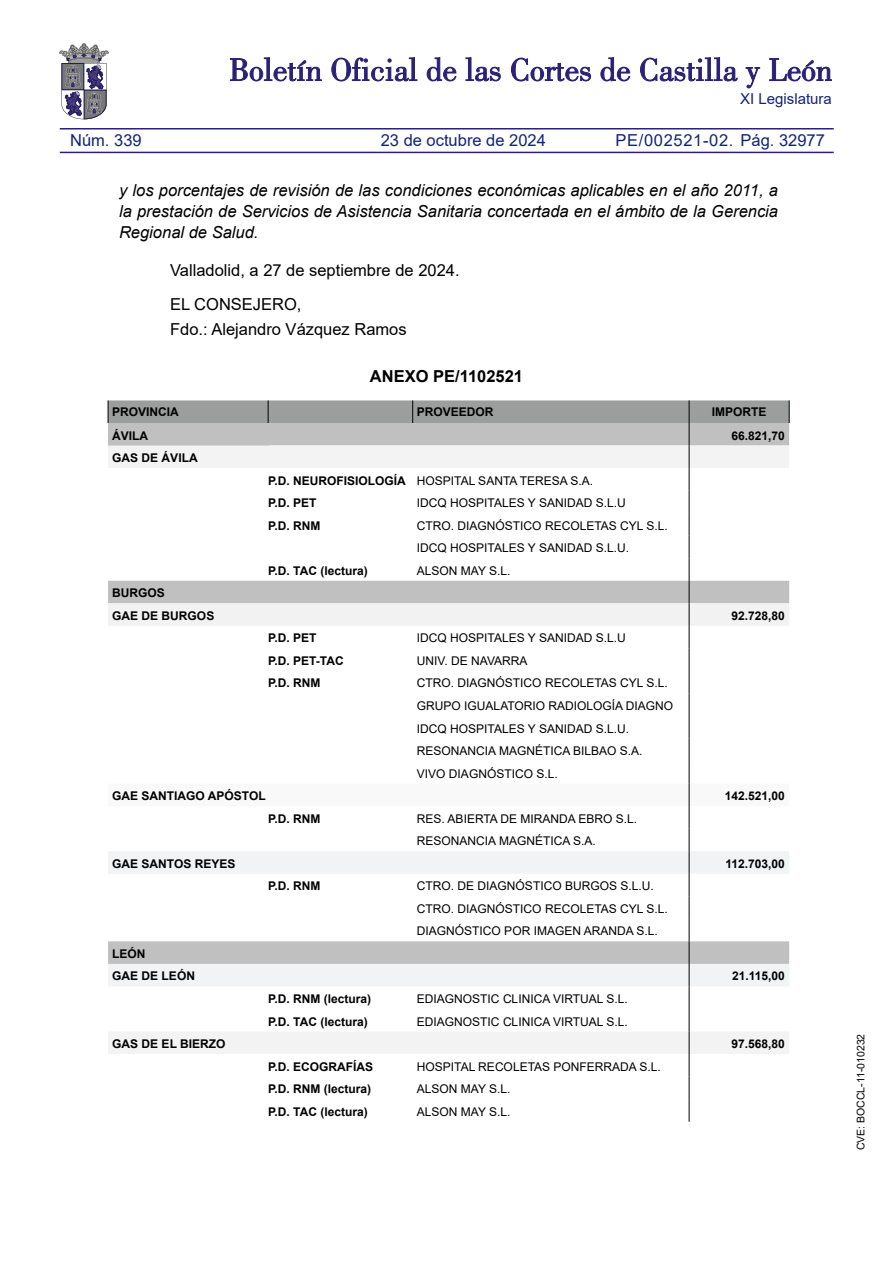
<style>
.page{position:relative;width:893px;height:1263px;background:#fff}
.page>*{position:absolute;margin:0;border:0;box-sizing:border-box;transform-origin:0 0}
.textosangria{font:italic 16.5px/21px "Arial";color:#000;text-align:justify}
.firmafecha{font:16.5px "Arial";color:#000}
.firmafirmante{font:16.5px "Arial";color:#000}
.t1{font:16.5px "Arial";color:#122478}
.ordencabecera{font:16.5px "Arial";letter-spacing:.04em;color:#132477}
.ANEXO{font:700 16.5px "Arial";color:#000}
.firmaautoridad{font:16.5px "Arial";color:#000}
.t2{font:15px "Arial";color:#122478}
.textotabla{font:12px "Arial";color:#000}
.textotabla-2{font:700 12px "Arial";color:#000}
.cve{font:10.5px "Arial";color:#000}
.s1{color:#122478}
</style>
<div class="page">
<hr style="left:60px;top:152px;width:774px;height:1px;background:#2b2175">
<hr style="left:60px;top:128px;width:774px;height:1px;background:#2b2175">
<svg style="left:230px;top:57px;width:92px;height:24px"></svg>
<svg style="left:331px;top:57px;width:86px;height:24px"></svg>
<svg style="left:427px;top:57px;width:29px;height:24px"></svg>
<svg style="left:466px;top:57px;width:35px;height:24px"></svg>
<svg style="left:511px;top:58px;width:80px;height:23px"></svg>
<svg style="left:600px;top:57px;width:30px;height:24px"></svg>
<svg style="left:640px;top:57px;width:98px;height:24px"></svg>
<svg style="left:746px;top:67px;width:14px;height:21px"></svg>
<svg style="left:769px;top:58px;width:63px;height:23px"></svg>
<svg style="left:59px;top:43px;width:50px;height:76px"></svg>
<svg style="left:108px;top:400px;width:682px;height:722px"></svg>
<p class="t2" style="left:740px;top:89px;width:93px">XI Legislatura</p>
<p class="ordencabecera" style="left:615px;top:128px;width:211px">PE/002521-02. <span class="s1">Pág. 32977</span></p>
<p class="textosangria" style="left:119px;top:180px;width:661px">y los porcentajes de revisión de las condiciones económicas aplicables en el año 2011, a la prestación de Servicios de Asistencia Sanitaria concertada en el ámbito de la Gerencia Regional de Salud.</p>
<p class="firmafecha" style="left:170px;top:259px;width:291px">Valladolid, a 27 de septiembre de 2024.</p>
<p class="firmaautoridad" style="left:170px;top:293px;width:133px">EL CONSEJERO,</p>
<p class="firmafirmante" style="left:170px;top:318px;width:238px">Fdo.: Alejandro Vázquez Ramos</p>
<p class="ANEXO" style="left:370px;top:364px;width:155px">ANEXO PE/1102521</p>
<p class="textotabla-2" style="left:112px;top:403px;width:68px">PROVINCIA</p>
<p class="textotabla-2" style="left:417px;top:403px;width:78px">PROVEEDOR</p>
<p class="textotabla-2" style="left:712px;top:403px;width:56px">IMPORTE</p>
<p class="textotabla-2" style="left:112px;top:427px;width:37px">ÁVILA</p>
<p class="textotabla-2" style="left:731px;top:427px;width:55px">66.821,70</p>
<p class="textotabla-2" style="left:112px;top:449px;width:87px">GAS DE ÁVILA</p>
<p class="textotabla-2" style="left:268px;top:472px;width:139px">P.D. NEUROFISIOLOGÍA</p>
<p class="textotabla" style="left:417px;top:472px;width:178px">HOSPITAL SANTA TERESA S.A.</p>
<p class="textotabla-2" style="left:268px;top:494px;width:50px">P.D. PET</p>
<p class="textotabla" style="left:417px;top:495px;width:210px">IDCQ HOSPITALES Y SANIDAD S.L.U</p>
<p class="textotabla-2" style="left:268px;top:517px;width:54px">P.D. RNM</p>
<p class="textotabla" style="left:417px;top:517px;width:252px">CTRO. DIAGNÓSTICO RECOLETAS CYL S.L.</p>
<p class="textotabla" style="left:417px;top:540px;width:214px">IDCQ HOSPITALES Y SANIDAD S.L.U.</p>
<p class="textotabla-2" style="left:268px;top:562px;width:101px">P.D. TAC (lectura)</p>
<p class="textotabla" style="left:417px;top:562px;width:95px">ALSON MAY S.L.</p>
<p class="textotabla-2" style="left:112px;top:585px;width:54px">BURGOS</p>
<p class="textotabla-2" style="left:112px;top:607px;width:104px">GAE DE BURGOS</p>
<p class="textotabla-2" style="left:731px;top:607px;width:55px">92.728,80</p>
<p class="textotabla-2" style="left:268px;top:630px;width:50px">P.D. PET</p>
<p class="textotabla" style="left:417px;top:630px;width:210px">IDCQ HOSPITALES Y SANIDAD S.L.U</p>
<p class="textotabla-2" style="left:268px;top:652px;width:77px">P.D. PET-TAC</p>
<p class="textotabla" style="left:417px;top:652px;width:112px">UNIV. DE NAVARRA</p>
<p class="textotabla-2" style="left:268px;top:675px;width:54px">P.D. RNM</p>
<p class="textotabla" style="left:417px;top:675px;width:252px">CTRO. DIAGNÓSTICO RECOLETAS CYL S.L.</p>
<p class="textotabla" style="left:417px;top:697px;width:258px">GRUPO IGUALATORIO RADIOLOGÍA DIAGNO</p>
<p class="textotabla" style="left:417px;top:720px;width:214px">IDCQ HOSPITALES Y SANIDAD S.L.U.</p>
<p class="textotabla" style="left:417px;top:742px;width:227px">RESONANCIA MAGNÉTICA BILBAO S.A.</p>
<p class="textotabla" style="left:417px;top:765px;width:142px">VIVO DIAGNÓSTICO S.L.</p>
<p class="textotabla-2" style="left:112px;top:787px;width:155px">GAE SANTIAGO APÓSTOL</p>
<p class="textotabla-2" style="left:725px;top:787px;width:62px">142.521,00</p>
<p class="textotabla-2" style="left:268px;top:810px;width:54px">P.D. RNM</p>
<p class="textotabla" style="left:417px;top:810px;width:222px">RES. ABIERTA DE MIRANDA EBRO S.L.</p>
<p class="textotabla" style="left:417px;top:833px;width:180px">RESONANCIA MAGNÉTICA S.A.</p>
<p class="textotabla-2" style="left:112px;top:855px;width:125px">GAE SANTOS REYES</p>
<p class="textotabla-2" style="left:725px;top:855px;width:61px">112.703,00</p>
<p class="textotabla-2" style="left:268px;top:878px;width:54px">P.D. RNM</p>
<p class="textotabla" style="left:417px;top:878px;width:238px">CTRO. DE DIAGNÓSTICO BURGOS S.L.U.</p>
<p class="textotabla" style="left:417px;top:900px;width:252px">CTRO. DIAGNÓSTICO RECOLETAS CYL S.L.</p>
<p class="textotabla" style="left:417px;top:923px;width:242px">DIAGNÓSTICO POR IMAGEN ARANDA S.L.</p>
<p class="textotabla-2" style="left:112px;top:945px;width:35px">LEÓN</p>
<p class="textotabla-2" style="left:112px;top:968px;width:84px">GAE DE LEÓN</p>
<p class="textotabla-2" style="left:732px;top:968px;width:54px">21.115,00</p>
<p class="textotabla-2" style="left:268px;top:990px;width:105px">P.D. RNM (lectura)</p>
<p class="textotabla" style="left:417px;top:990px;width:212px">EDIAGNOSTIC CLINICA VIRTUAL S.L.</p>
<p class="textotabla-2" style="left:268px;top:1013px;width:101px">P.D. TAC (lectura)</p>
<p class="textotabla" style="left:417px;top:1013px;width:212px">EDIAGNOSTIC CLINICA VIRTUAL S.L.</p>
<p class="textotabla-2" style="left:112px;top:1035px;width:115px">GAS DE EL BIERZO</p>
<p class="textotabla-2" style="left:731px;top:1035px;width:55px">97.568,80</p>
<p class="textotabla-2" style="left:268px;top:1058px;width:107px">P.D. ECOGRAFÍAS</p>
<p class="textotabla" style="left:417px;top:1058px;width:245px">HOSPITAL RECOLETAS PONFERRADA S.L.</p>
<p class="textotabla-2" style="left:268px;top:1080px;width:105px">P.D. RNM (lectura)</p>
<p class="textotabla" style="left:417px;top:1081px;width:95px">ALSON MAY S.L.</p>
<p class="textotabla-2" style="left:268px;top:1103px;width:101px">P.D. TAC (lectura)</p>
<p class="textotabla" style="left:417px;top:1103px;width:95px">ALSON MAY S.L.</p>
<h1 class="t1" style="left:70px;top:129px;width:73px">Núm. 339</h1>
<h1 class="t1" style="left:381px;top:128px;width:167px">23 de octubre de 2024</h1>
<p class="cve" style="left:853px;top:1150px;width:118px;rotate:-90deg">CVE: BOCCL-11-010232</p>
</div>
